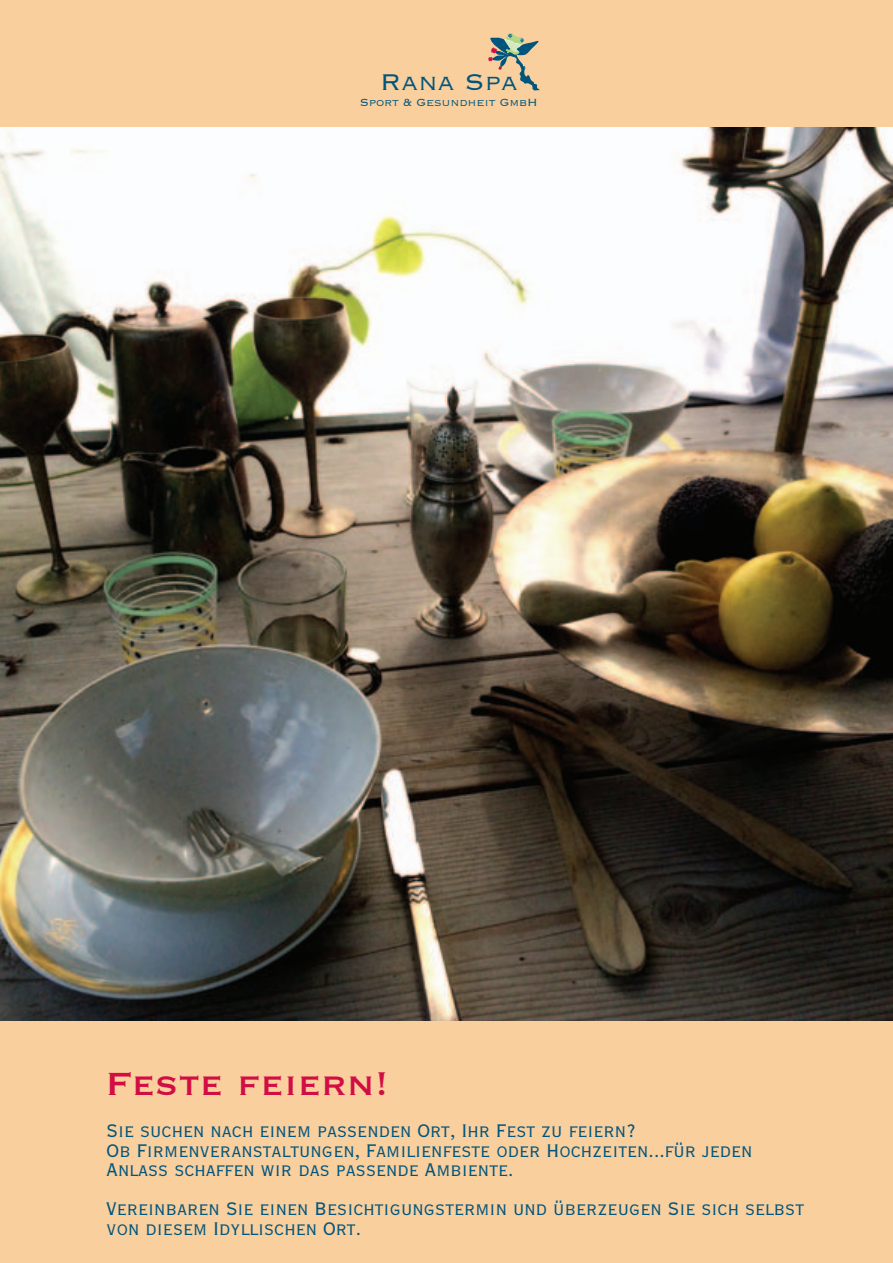
<style>
.page{position:relative;width:893px;height:1263px;background:#facf9e}
.page>*{position:absolute;margin:0;border:0;box-sizing:border-box;transform-origin:0 0}
.t1{font:42px "Copperplate";color:#d20d44}
.t2{font:300 30px "Copperplate";color:#00557d}
.t3{font:24px/19.5px "Copperplate Twenty Nine BC";letter-spacing:-.025em;color:#00557d}
.t4{font:300 13.5px "Copperplate";letter-spacing:-.01em;color:#00557d}
</style>
<div class="page">
<svg style="left:488px;top:33px;width:52px;height:57px"></svg>
<img style="left:0;top:128px;width:893px;height:892px">
<p class="t2" style="left:378px;top:62px;width:139px">Rana Spa</p>
<p class="t4" style="left:360px;top:93px;width:180px">Sport &amp; Gesundheit GmbH</p>
<h1 class="t1" style="left:106px;top:1057px;width:284px">Feste feiern!</h1>
<p class="t3" style="left:106px;top:1119px;width:648px">Sie suchen nach einem passenden Ort, Ihr Fest zu feiern?<br>Ob Firmenveranstaltungen, Familienfeste oder Hochzeiten...für jeden<br>Anlass schaffen wir das passende Ambiente.</p>
<p class="t3" style="left:106px;top:1197px;width:700px">Vereinbaren Sie einen Besichtigungstermin und überzeugen Sie sich selbst von diesem Idyllischen Ort.</p>
</div>
